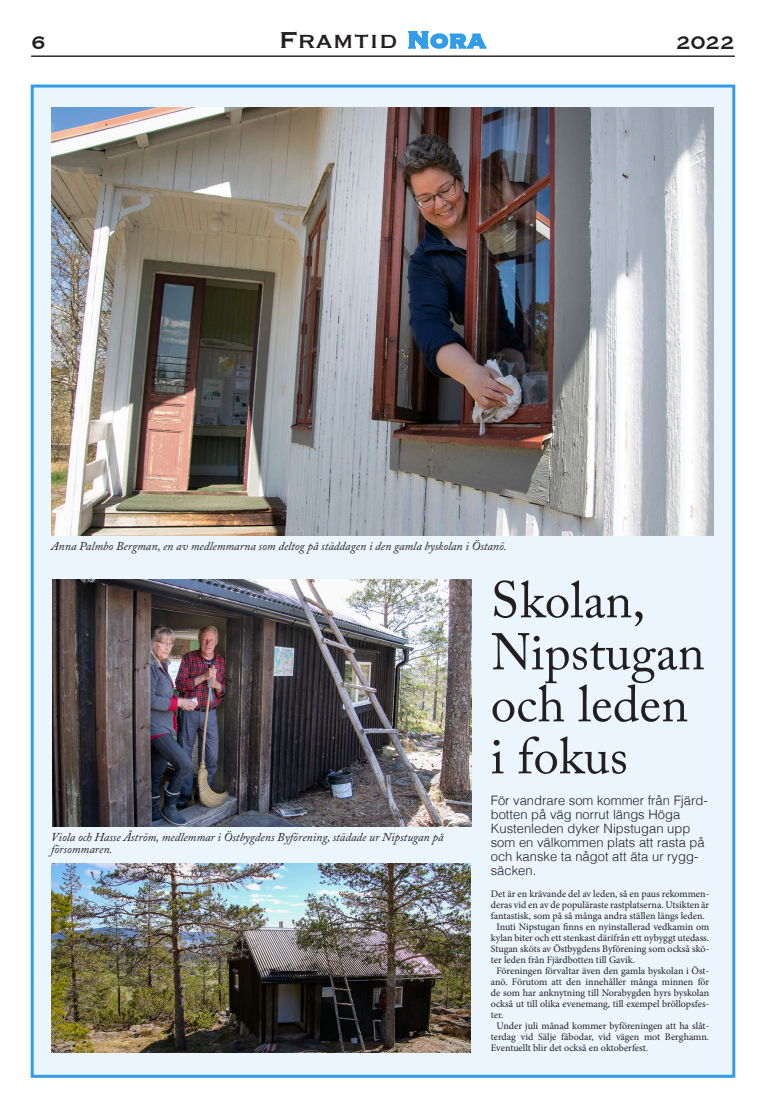
<style>
.page{position:relative;width:766px;height:1100px;background:#fff}
.page>*{position:absolute;margin:0;border:0;box-sizing:border-box;transform-origin:0 0}
.t1{font:51px/52px "Adobe Caslon Pro";color:#231f20}
.t2{font:30px "Copperplate";color:#231f20}
.t3{font:24px "Copperplate";color:#231f20}
.t4{font:300 13px/14px "Helvetica";color:#231f20}
.t5{font:italic 12px/12.3px "Adobe Caslon Pro";color:#231f20}
.t6{font:10px/11px "Minion Pro";color:#231f20;text-align:justify}
.s1{font-weight:700;color:#319de8}
</style>
<div class="page">
<div style="left:31px;top:85px;width:704px;height:993px;background:#eaf5fd;border:3px solid #319de8"></div>
<hr style="left:31px;top:56px;width:703px;height:1px;background:#231f20">
<img style="left:52px;top:580px;width:419px;height:246px">
<img style="left:51px;top:863px;width:419px;height:190px">
<img style="left:51px;top:107px;width:662px;height:429px">
<p class="t3" style="left:31px;top:27px;width:16px">6</p>
<p class="t2" style="left:279px;top:20px;width:209px">Framtid <span class="s1">Nora</span></p>
<p class="t3" style="left:676px;top:26px;width:60px">2022</p>
<p class="t5" style="left:51px;top:540px;width:457px">Anna Palmbo Bergman, en av medlemmarna som deltog på städdagen i den gamla byskolan i Östanö.</p>
<p class="t5" style="left:51px;top:830px;width:394px">Viola och Hasse Åström, medlemmar i Östbygdens Byförening, städade ur Nipstugan på försommaren.</p>
<p class="t1" style="left:490px;top:574px;width:215px">Skolan,<br>Nipstugan och leden</p>
<p class="t1" style="left:490px;top:730px;width:139px">i fokus</p>
<p class="t4" style="left:490px;top:792px;width:218px">För vandrare som kommer från Fjärd&shy;botten på väg norrut längs Höga<br>Kustenleden dyker Nipstugan upp som en välkommen plats att rasta på och kanske ta något att äta ur rygg&shy;säcken.</p>
<p class="t6" style="left:490px;top:888px;width:220px">Det är en krävande del av leden, så en paus rekommen&shy;deras vid en av de populäraste rastplatserna. Utsikten är fantastisk, som på så många andra ställen längs leden.</p>
<p class="t6" style="left:490px;top:921px;width:220px;text-indent:6px">Inuti Nipstugan finns en nyinstallerad vedkamin om kylan biter och ett stenkast därifrån ett nybyggt utedass.<br>Stugan sköts av Östbygdens Byförening som också skö&shy;ter leden från Fjärdbotten till Gavik.</p>
<p class="t6" style="left:490px;top:965px;width:220px;text-indent:6px">Föreningen förvaltar även den gamla byskolan i Öst&shy;anö. Förutom att den innehåller många minnen för de som har anknytning till Norabygden hyrs byskolan också ut till olika evenemang, till exempel bröllopsfes&shy;ter.</p>
<p class="t6" style="left:490px;top:1020px;width:220px;text-indent:6px">Under juli månad kommer byföreningen att ha slåt&shy;terdag vid Sälje fäbodar, vid vägen mot Berghamn.<br>Eventuellt blir det också en oktoberfest.</p>
</div>
